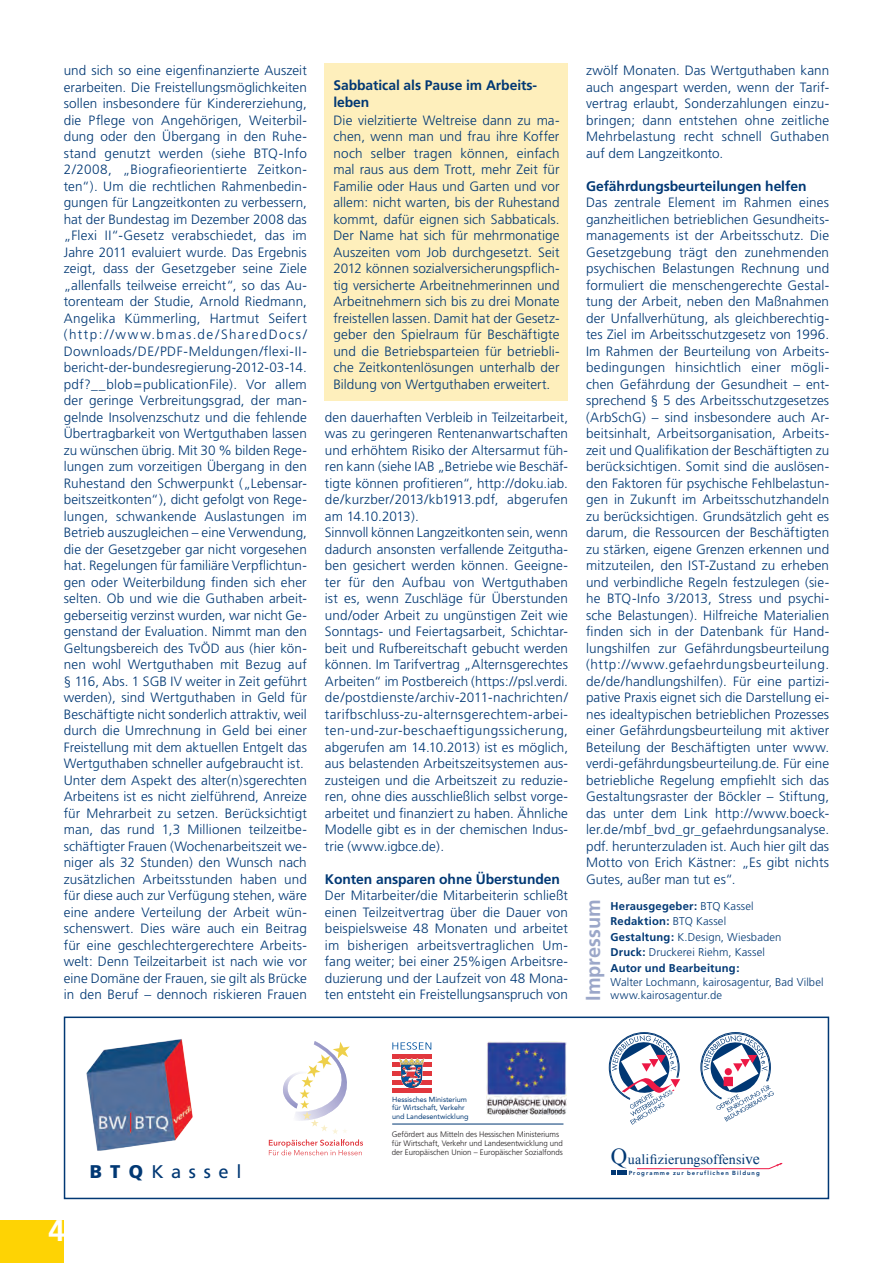
<style>
.page{position:relative;width:893px;height:1263px;background:#fff}
.page>*{position:absolute;margin:0;border:0;box-sizing:border-box;transform-origin:0 0}
.t1{font:700 30px "Frutiger";color:#fff}
.t2{font:700 20.25px "Frutiger";color:#9ba7c9}
.t3{font:18.3px "Frutiger";letter-spacing:.415em;color:#013874}
.t4{font:13.95px "Times New Roman";letter-spacing:.01em;color:#013874}
.t5{font:700 13.8px/16.5px "Frutiger";letter-spacing:-.005em;color:#013874}
.t6{font:300 13.5px/16.5px "Frutiger";letter-spacing:.005em;color:#013874;text-align:justify}
.t7{font:700 11.25px/15.6px "Frutiger";letter-spacing:.015em;color:#013874}
.t8{font:300 11.25px/13.5px "Frutiger";letter-spacing:.01em;color:#013874}
.t9{font:300 7.95px/9.1px "Frutiger";letter-spacing:-.01em;color:#231f20}
.t10{font:7.35px/8.1px "Avenir";color:#013874}
.t11{font:800 5.85px "Avenir";letter-spacing:.175em;color:#013874}
.s1{font-weight:300}
.s2{font-weight:900}
.s3{font-size:22.8px}
.s4{font-size:15.75px}
</style>
<div class="page">
<div style="left:0;top:1220px;width:64px;height:43px;background:#fed304"></div>
<div style="left:64px;top:1016px;width:765px;height:183px;border:2px solid #013874"></div>
<svg style="left:637px;top:1162px;width:146px;height:7px"></svg>
<svg style="left:612px;top:1171px;width:15px;height:4px"></svg>
<img style="left:86px;top:1039px;width:107px;height:112px">
<svg style="left:269px;top:1041px;width:94px;height:114px"></svg>
<svg style="left:701px;top:1032px;width:73px;height:89px"></svg>
<svg style="left:609px;top:1032px;width:71px;height:93px"></svg>
<hr style="left:392px;top:1054px;width:40px;height:4px;background:#e1373d">
<div style="left:392px;top:1062px;width:40px;height:5px;background:#e1373d"></div>
<div style="left:392px;top:1071px;width:40px;height:5px;background:#e1373d"></div>
<hr style="left:392px;top:1080px;width:40px;height:4px;background:#e1373d">
<div style="left:392px;top:1088px;width:40px;height:5px;background:#e1373d"></div>
<svg style="left:392px;top:1042px;width:39px;height:8px"></svg>
<svg style="left:399px;top:1058px;width:26px;height:30px"></svg>
<img style="left:486px;top:1041px;width:80px;height:73px">
<hr style="left:392px;top:1123px;width:171px;height:1px;background:#013874">
<div style="left:325px;top:64px;width:243px;height:337px;background:#feefbc"></div>
<p class="t6" style="left:64px;top:63px;width:245px;text-align:left">und sich so eine eigenfinanzierte Auszeit erarbeiten. Die Freistellungsmöglichkeiten sollen insbesondere für Kindererziehung, die Pflege von Angehörigen, Weiterbil&shy;dung oder den Übergang in den Ruhe&shy;stand genutzt werden (siehe BTQ-Info 2/2008, „Biografieorientierte Zeitkon&shy;ten“). Um die rechtlichen Rahmenbedin&shy;gungen für Langzeitkonten zu verbessern, hat der Bundestag im Dezember 2008 das „Flexi II“-Gesetz verabschiedet, das im Jahre 2011 evaluiert wurde. Das Ergebnis zeigt, dass der Gesetzgeber seine Ziele „allenfalls teilweise erreicht“, so das Au&shy;torenteam der Studie, Arnold Riedmann, Angelika Kümmerling, Hartmut Seifert (http://www.bmas.de/SharedDocs/ Downloads/DE/PDF-Meldungen/flexi-II&shy;bericht-der-bundesregierung-2012-03-14. pdf?__blob=publicationFile). Vor allem der geringe Verbreitungsgrad, der man&shy;gelnde Insolvenzschutz und die fehlende Übertragbarkeit von Wertguthaben lassen zu wünschen übrig. Mit 30 % bilden Rege&shy;lungen zum vorzeitigen Übergang in den Ruhestand den Schwerpunkt („Lebensar&shy;beitszeitkonten“), dicht gefolgt von Rege&shy;lungen, schwankende Auslastungen im Betrieb auszugleichen – eine Verwendung, die der Gesetzgeber gar nicht vorgesehen hat. Regelungen für familiäre Verpflichtun&shy;gen oder Weiterbildung finden sich eher selten. Ob und wie die Guthaben arbeit&shy;geberseitig verzinst wurden, war nicht Ge&shy;genstand der Evaluation. Nimmt man den Geltungsbereich des TvÖD aus (hier kön&shy;nen wohl Wertguthaben mit Bezug auf § 116, Abs. 1 SGB IV weiter in Zeit geführt werden), sind Wertguthaben in Geld für Beschäftigte nicht sonderlich attraktiv, weil durch die Umrechnung in Geld bei einer Freistellung mit dem aktuellen Entgelt das Wertguthaben schneller aufgebraucht ist.<br>Unter dem Aspekt des alter(n)sgerechten Arbeitens ist es nicht zielführend, Anreize für Mehrarbeit zu setzen. Berücksichtigt man, das rund 1,3 Millionen teilzeitbe&shy;schäftigter Frauen (Wochenarbeitszeit we&shy;niger als 32 Stunden) den Wunsch nach zusätzlichen Arbeitsstunden haben und für diese auch zur Verfügung stehen, wäre eine andere Verteilung der Arbeit wün&shy;schenswert. Dies wäre auch ein Beitrag für eine geschlechtergerechtere Arbeits&shy;welt: Denn Teilzeitarbeit ist nach wie vor eine Domäne der Frauen, sie gilt als Brücke in den Beruf – dennoch riskieren Frauen</p>
<p class="t5" style="left:333px;top:77px;width:205px">Sabbatical als Pause im Arbeits&shy;leben</p>
<p class="t6" style="left:333px;top:112px;width:228px">Die vielzitierte Weltreise dann zu ma&shy;chen, wenn man und frau ihre Koffer noch selber tragen können, einfach mal raus aus dem Trott, mehr Zeit für Familie oder Haus und Garten und vor allem: nicht warten, bis der Ruhestand kommt, dafür eignen sich Sabbaticals.<br>Der Name hat sich für mehrmonatige Auszeiten vom Job durchgesetzt. Seit 2012 können sozialversicherungspflich&shy;tig versicherte Arbeitnehmerinnen und Arbeitnehmern sich bis zu drei Monate freistellen lassen. Damit hat der Gesetz&shy;geber den Spielraum für Beschäftigte und die Betriebsparteien für betriebli&shy;che Zeitkontenlösungen unterhalb der Bildung von Wertguthaben erweitert.</p>
<p class="t6" style="left:325px;top:409px;width:245px;text-align:left">den dauerhaften Verbleib in Teilzeitarbeit, was zu geringeren Rentenanwartschaften und erhöhtem Risiko der Altersarmut füh&shy;ren kann (siehe IAB „Betriebe wie Beschäf&shy;tigte können profitieren“, http://doku.iab. de/kurzber/2013/kb1913.pdf, abgerufen am 14.10.2013).<br>Sinnvoll können Langzeitkonten sein, wenn dadurch ansonsten verfallende Zeitgutha&shy;ben gesichert werden können. Geeigne&shy;ter für den Aufbau von Wertguthaben ist es, wenn Zuschläge für Überstunden und/oder Arbeit zu ungünstigen Zeit wie Sonntags- und Feiertagsarbeit, Schichtar&shy;beit und Rufbereitschaft gebucht werden können. Im Tarifvertrag „Alternsgerechtes Arbeiten“ im Postbereich (https://psl.verdi. de/postdienste/archiv-2011-nachrichten/ tarifbschluss-zu-alternsgerechtem-arbei&shy;ten-und-zur-beschaeftigungssicherung, abgerufen am 14.10.2013) ist es möglich, aus belastenden Arbeitszeitsystemen aus&shy;zusteigen und die Arbeitszeit zu reduzie&shy;ren, ohne dies ausschließlich selbst vorge&shy;arbeitet und finanziert zu haben. Ähnliche Modelle gibt es in der chemischen Indus&shy;trie (www.igbce.de).</p>
<p class="t5" style="left:325px;top:871px;width:237px">Konten ansparen ohne Überstunden</p>
<p class="t6" style="left:325px;top:888px;width:245px">Der Mitarbeiter/die Mitarbeiterin schließt einen Teilzeitvertrag über die Dauer von beispielsweise 48 Monaten und arbeitet im bisherigen arbeitsvertraglichen Um&shy;fang weiter; bei einer 25%igen Arbeitsre&shy;duzierung und der Laufzeit von 48 Mona&shy;ten entsteht ein Freistellungsanspruch von</p>
<p class="t6" style="left:586px;top:63px;width:245px">zwölf Monaten. Das Wertguthaben kann auch angespart werden, wenn der Tarif&shy;vertrag erlaubt, Sonderzahlungen einzu&shy;bringen; dann entstehen ohne zeitliche Mehrbelastung recht schnell Guthaben auf dem Langzeitkonto.</p>
<p class="t5" style="left:586px;top:178px;width:222px">Gefährdungsbeurteilungen helfen</p>
<p class="t6" style="left:586px;top:195px;width:245px">Das zentrale Element im Rahmen eines ganzheitlichen betrieblichen Gesundheits&shy;managements ist der Arbeitsschutz. Die Gesetzgebung trägt den zunehmenden psychischen Belastungen Rechnung und formuliert die menschengerechte Gestal&shy;tung der Arbeit, neben den Maßnahmen der Unfallverhütung, als gleichberechtig&shy;tes Ziel im Arbeitsschutzgesetz von 1996.<br>Im Rahmen der Beurteilung von Arbeits&shy;bedingungen hinsichtlich einer mögli&shy;chen Gefährdung der Gesundheit – ent&shy;sprechend § 5 des Arbeitsschutzgesetzes (ArbSchG) – sind insbesondere auch Ar&shy;beitsinhalt, Arbeitsorganisation, Arbeits&shy;zeit und Qualifikation der Beschäftigten zu berücksichtigen. Somit sind die auslösen&shy;den Faktoren für psychische Fehlbelastun&shy;gen in Zukunft im Arbeitsschutzhandeln zu berücksichtigen. Grundsätzlich geht es darum, die Ressourcen der Beschäftigten zu stärken, eigene Grenzen erkennen und mitzuteilen, den IST-Zustand zu erheben und verbindliche Regeln festzulegen (sie&shy;he BTQ-Info 3/2013, Stress und psychi&shy;sche Belastungen). Hilfreiche Materialien finden sich in der Datenbank für Hand&shy;lungshilfen zur Gefährdungsbeurteilung (http://www.gefaehrdungsbeurteilung. de/de/handlungshilfen). Für eine partizi&shy;pative Praxis eignet sich die Darstellung ei&shy;nes idealtypischen betrieblichen Prozesses einer Gefährdungsbeurteilung mit aktiver Beteilung der Beschäftigten unter www. verdi-gefährdungsbeurteilung.de. Für eine betriebliche Regelung empfiehlt sich das Gestaltungsraster der Böckler – Stiftung, das unter dem Link http://www.boeck&shy;ler.de/mbf_bvd_gr_gefaehrdungsanalyse. pdf. herunterzuladen ist. Auch hier gilt das Motto von Erich Kästner: „Es gibt nichts Gutes, außer man tut es“.</p>
<h2 class="t2" style="left:581px;top:1001px;width:103px;rotate:-90deg">Impressum</h2>
<p class="t7" style="left:611px;top:898px;width:172px">Herausgegeber: <span class="s1">BTQ Kassel<br></span>Redaktion: <span class="s1">BTQ Kassel<br></span>Gestaltung: <span class="s1">K.Design, Wiesbaden<br></span>Druck: <span class="s1">Druckerei Riehm, Kassel<br></span>Autor und Bearbeitung:</p>
<p class="t8" style="left:611px;top:975px;width:215px">Walter Lochmann, kairosagentur, Bad Vilbel www.kairosagentur.de</p>
<h1 class="t1" style="left:49px;top:1213px;width:18px">4</h1>
<h3 class="t3" style="left:90px;top:1161px;width:153px"><span class="s2">BTQ</span>Kassel</h3>
<p class="t10" style="left:392px;top:1096px;width:78px">Hessisches Ministerium für Wirtschaft, Verkehr und Landesentwicklung</p>
<p class="t9" style="left:392px;top:1129px;width:173px">Gefördert aus Mitteln des Hessischen Ministeriums für Wirtschaft, Verkehr und Landesentwicklung und der Europäischen Union – Europäischer Sozialfonds</p>
<p class="t4" style="left:611px;top:1150px;width:150px"><span class="s3">Q</span>ualifizierungsoffensi<span class="s4">ve</span></p>
<p class="t11" style="left:629px;top:1170px;width:133px">Programme zur beruflichen Bildung</p>
</div>
